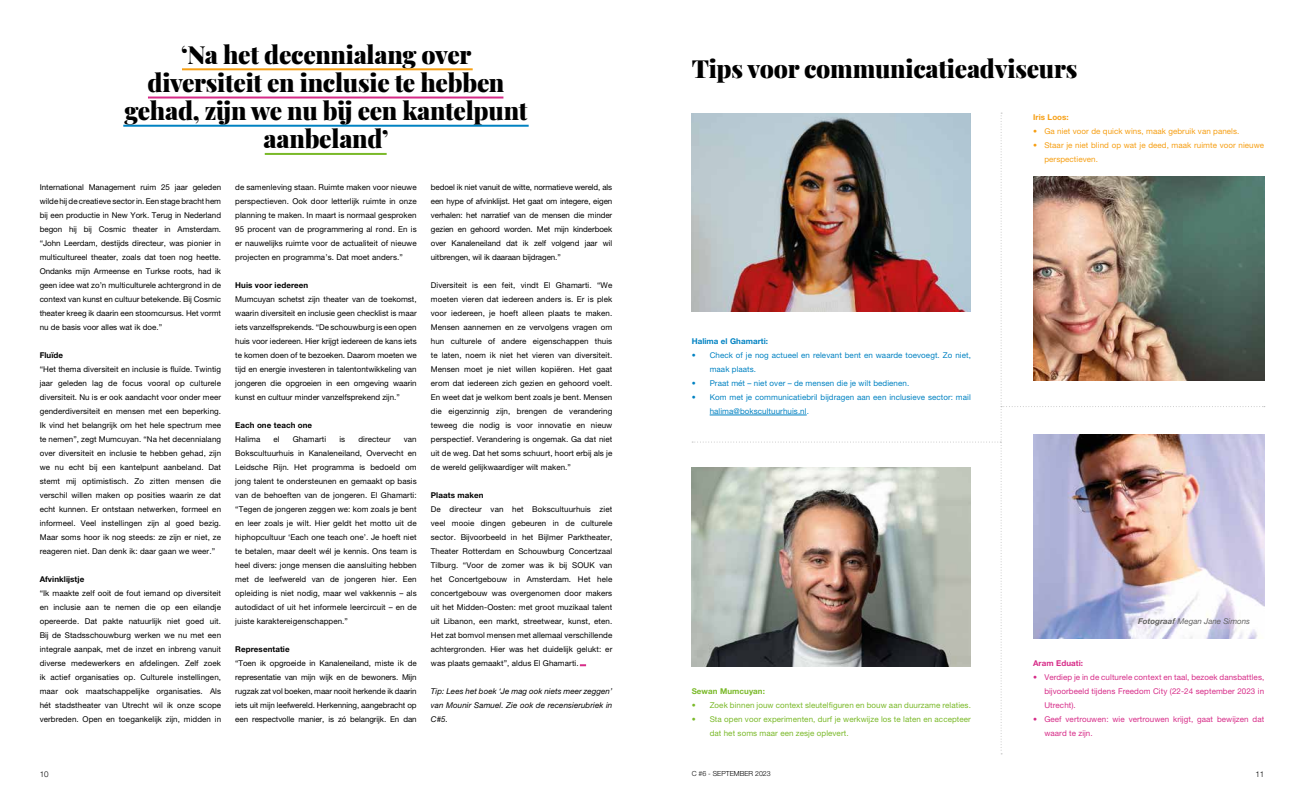
<style>
.page{position:relative;width:1304px;height:794px;background:#fff}
.page>*{position:absolute;margin:0;border:0;box-sizing:border-box;transform-origin:0 0}
.t1{font:900 25px/28px "Playfair Display";letter-spacing:-.01em;color:#000;text-align:center}
.t2{font:8px/14px "Helvetica Neue LT Pro";letter-spacing:.01em;color:#000;text-align:justify}
.t3{font:8px/14px "Helvetica Neue LT Pro";letter-spacing:.01em;color:#0082c2}
.t4{font:8px/14px "Helvetica Neue LT Pro";letter-spacing:.01em;color:#d72c88;text-align:justify}
.t5{font:8px/14px "Helvetica Neue LT Pro";letter-spacing:.01em;color:#7ab929}
.t6{font:8px/14px "Helvetica Neue LT Pro";letter-spacing:.01em;color:#f69f14}
.t7{font:italic 8px/14px "Helvetica Neue LT Pro";letter-spacing:.01em;color:#000;text-align:justify}
.t8{font:700 8px "Helvetica Neue LT Pro";letter-spacing:.01em;color:#000}
.t9{font:italic 8px "Helvetica Neue LT Pro";color:#646363}
.t10{font:700 8px "Helvetica Neue LT Pro";letter-spacing:.01em;color:#0082c2}
.t11{font:700 8px "Helvetica Neue LT Pro";letter-spacing:.01em;color:#7ab929}
.t12{font:700 8px "Helvetica Neue LT Pro";letter-spacing:.01em;color:#d72c88}
.t13{font:700 8px "Helvetica Neue LT Pro";letter-spacing:.01em;color:#f69f14}
.t14{font:300 8px "Helvetica Neue LT Pro";color:#000}
.t15{font:300 7px "Helvetica Neue LT Pro";color:#000}
.s1{font-weight:700}
</style>
<div class="page">
<hr style="left:148px;top:96px;width:355px;height:2px;background:#d72c88">
<hr style="left:182px;top:68px;width:291px;height:2px;background:#f69f14">
<hr style="left:123px;top:125px;width:406px;height:2px;background:#0082c2">
<hr style="left:265px;top:153px;width:122px;height:2px;background:#7ab929">
<svg style="left:692px;top:113px;width:573px;height:641px"></svg>
<img style="left:1033px;top:176px;width:231px;height:204px">
<img style="left:1033px;top:434px;width:231px;height:204px">
<svg style="left:580px;top:664px;width:6px;height:2px"></svg>
<h1 class="t1" style="left:124px;top:38px;width:405px">‘Na het decennialang over diversiteit en inclusie te hebben gehad, zijn we nu bij een kantelpunt aanbeland’</h1>
<p class="t2" style="left:40px;top:180px;width:183px">International Management ruim 25 jaar geleden wilde hij de creatieve sector in. Een stage bracht hem bij een productie in New York. Terug in Nederland begon hij bij Cosmic theater in Amsterdam. “John Leerdam, destijds directeur, was pionier in multicultureel theater, zoals dat toen nog heette.<br>Ondanks mijn Armeense en Turkse roots, had ik geen idee wat zo’n multiculturele achtergrond in de context van kunst en cultuur betekende. Bij Cosmic theater kreeg ik daarin een stoomcursus. Het vormt nu de basis voor alles wat ik doe.”</p>
<p class="t8" style="left:40px;top:350px;width:25px">Fluïde</p>
<p class="t2" style="left:40px;top:362px;width:183px">“Het thema diversiteit en inclusie is fluïde. Twintig jaar geleden lag de focus vooral op culturele diversiteit. Nu is er ook aandacht voor onder meer genderdiversiteit en mensen met een beperking.<br>Ik vind het belangrijk om het hele spectrum mee te nemen”, zegt Mumcuyan. “Na het decennialang over diversiteit en inclusie te hebben gehad, zijn we nu echt bij een kantelpunt aanbeland. Dat stemt mij optimistisch. Zo zitten mensen die verschil willen maken op posities waarin ze dat echt kunnen. Er ontstaan netwerken, formeel en informeel. Veel instellingen zijn al goed bezig.<br>Maar soms hoor ik nog steeds: ze zijn er niet, ze reageren niet. Dan denk ik: daar gaan we weer.”</p>
<p class="t8" style="left:40px;top:574px;width:46px">Afvinklijstje</p>
<p class="t2" style="left:40px;top:586px;width:183px">“Ik maakte zelf ooit de fout iemand op diversiteit en inclusie aan te nemen die op een eilandje opereerde. Dat pakte natuurlijk niet goed uit.<br>Bij de Stadsschouwburg werken we nu met een integrale aanpak, met de inzet en inbreng vanuit diverse medewerkers en afdelingen. Zelf zoek ik actief organisaties op. Culturele instellingen, maar ook maatschappelijke organisaties. Als hét stadstheater van Utrecht wil ik onze scope verbreden. Open en toegankelijk zijn, midden in</p>
<p class="t2" style="left:235px;top:180px;width:183px">de samenleving staan. Ruimte maken voor nieuwe perspectieven. Ook door letterlijk ruimte in onze planning te maken. In maart is normaal gesproken 95 procent van de programmering al rond. En is er nauwelijks ruimte voor de actualiteit of nieuwe projecten en programma’s. Dat moet anders.”</p>
<p class="t8" style="left:235px;top:280px;width:75px">Huis voor iedereen</p>
<p class="t2" style="left:235px;top:292px;width:183px">Mumcuyan schetst zijn theater van de toekomst, waarin diversiteit en inclusie geen checklist is maar iets vanzelfsprekends. “De schouwburg is een open huis voor iedereen. Hier krijgt iedereen de kans iets te komen doen of te bezoeken. Daarom moeten we tijd en energie investeren in talentontwikkeling van jongeren die opgroeien in een omgeving waarin kunst en cultuur minder vanzelfsprekend zijn.”</p>
<p class="t8" style="left:235px;top:420px;width:78px">Each one teach one</p>
<p class="t2" style="left:235px;top:432px;width:27px">Halima</p>
<p class="t2" style="left:274px;top:432px;width:8px">el</p>
<p class="t2" style="left:293px;top:432px;width:35px">Ghamarti</p>
<p class="t2" style="left:339px;top:432px;width:7px">is</p>
<p class="t2" style="left:358px;top:432px;width:34px">directeur</p>
<p class="t2" style="left:431px;top:180px;width:183px">bedoel ik niet vanuit de witte, normatieve wereld, als een hype of afvinklijst. Het gaat om integere, eigen verhalen: het narratief van de mensen die minder gezien en gehoord worden. Met mijn kinderboek over Kanaleneiland dat ik zelf volgend jaar wil uitbrengen, wil ik daaraan bijdragen.”</p>
<p class="t2" style="left:431px;top:278px;width:183px">Diversiteit is een feit, vindt El Ghamarti. “We moeten vieren dat iedereen anders is. Er is plek voor iedereen, je hoeft alleen plaats te maken.<br>Mensen aannemen en ze vervolgens vragen om hun culturele of andere eigenschappen thuis te laten, noem ik niet het vieren van diversiteit.<br>Mensen moet je niet willen kopiëren. Het gaat erom dat iedereen zich gezien en gehoord voelt.<br>En weet dat je welkom bent zoals je bent. Mensen die eigenzinnig zijn, brengen de verandering teweeg die nodig is voor innovatie en nieuw perspectief. Verandering is ongemak. Ga dat niet uit de weg. Dat het soms schuurt, hoort erbij als je de wereld gelijkwaardiger wilt maken.”</p>
<p class="t8" style="left:431px;top:490px;width:54px">Plaats maken</p>
<p class="t2" style="left:431px;top:502px;width:183px">De directeur van het Bokscultuurhuis ziet veel mooie dingen gebeuren in de culturele sector. Bijvoorbeeld in het Bijlmer Parktheater, Theater Rotterdam en Schouwburg Concertzaal Tilburg. “Voor de zomer was ik bij SOUK van het Concertgebouw in Amsterdam. Het hele concertgebouw was overgenomen door makers uit het Midden-Oosten: met groot muzikaal talent uit Libanon, een markt, streetwear, kunst, eten.<br>Het zat bomvol mensen met allemaal verschillende achtergronden. Hier was het duidelijk gelukt: er was plaats gemaakt”, aldus El Ghamarti.</p>
<p class="t7" style="left:431px;top:684px;width:183px">Tip: Lees het boek ‘Je mag ook niets meer zeggen’ van Mounir Samuel. Zie ook de recensierubriek in C#5.</p>
<p class="t2" style="left:235px;top:432px;width:183px;text-indent:169px">van Bokscultuurhuis in Kanaleneiland, Overvecht en Leidsche Rijn. Het programma is bedoeld om jong talent te ondersteunen en gemaakt op basis van de behoeften van de jongeren. El Ghamarti: “Tegen de jongeren zeggen we: kom zoals je bent en leer zoals je wilt. Hier geldt het motto uit de hiphopcultuur ‘Each one teach one’. Je hoeft niet te betalen, maar deelt wél je kennis. Ons team is heel divers: jonge mensen die aansluiting hebben met de leefwereld van de jongeren hier. Een opleiding is niet nodig, maar wel vakkennis – als autodidact of uit het informele leercircuit – en de juiste karaktereigenschappen.”</p>
<p class="t8" style="left:235px;top:644px;width:56px">Representatie</p>
<p class="t2" style="left:235px;top:656px;width:183px">“Toen ik opgroeide in Kanaleneiland, miste ik de representatie van mijn wijk en de bewoners. Mijn rugzak zat vol boeken, maar nooit herkende ik daarin iets uit mijn leefwereld. Herkenning, aangebracht op een respectvolle manier, is zó belangrijk. En dan</p>
<h1 class="t1" style="left:692px;top:52px;width:387px">Tips voor communicatieadviseurs</h1>
<p class="t13" style="left:1033px;top:112px;width:37px">Iris Loos:</p>
<p class="t6" style="left:1033px;top:124px;width:208px">• Ga niet voor de quick wins, maak gebruik van panels.</p>
<p class="t6" style="left:1044px;top:138px;width:221px;text-indent:-11px">• Staar je niet blind op wat je deed, maak ruimte voor nieuwe perspectieven.</p>
<p class="t10" style="left:692px;top:336px;width:78px">Halima el Ghamarti:</p>
<p class="t3" style="left:710px;top:348px;width:263px;text-indent:-18px">• Check of je nog actueel en relevant bent en waarde toevoegt. Zo niet, maak plaats.</p>
<p class="t3" style="left:692px;top:376px;width:219px">• Praat mét – niet over – de mensen die je wilt bedienen.</p>
<p class="t3" style="left:710px;top:390px;width:263px;text-indent:-18px">• Kom met je communicatiebril bijdragen aan een inclusieve sector: mail halima@bokscultuurhuis.nl.</p>
<p class="t11" style="left:692px;top:686px;width:75px">Sewan Mumcuyan:</p>
<p class="t5" style="left:692px;top:698px;width:281px">• Zoek binnen jouw context sleutelfiguren en bouw aan duurzame relaties.</p>
<p class="t5" style="left:710px;top:712px;width:263px;text-indent:-18px">• Sta open voor experimenten, durf je werkwijze los te laten en accepteer dat het soms maar een zesje oplevert.</p>
<p class="t9" style="left:1138px;top:616px;width:114px"><span class="s1">Fotograaf</span> Megan Jane Simons</p>
<p class="t12" style="left:1033px;top:658px;width:52px">Aram Eduati:</p>
<p class="t4" style="left:1044px;top:670px;width:221px;text-indent:-11px">• Verdiep je in de culturele context en taal, bezoek dansbattles, bijvoorbeeld tijdens Freedom City (22-24 september 2023 in Utrecht).</p>
<p class="t4" style="left:1044px;top:712px;width:221px;text-indent:-11px">• Geef vertrouwen: wie vertrouwen krijgt, gaat bewijzen dat waard te zijn.</p>
<p class="t14" style="left:40px;top:769px;width:10px">10</p>
<p class="t15" style="left:692px;top:769px;width:80px">C #6 - SEPTEMBER 2023</p>
<p class="t14" style="left:1255px;top:769px;width:10px">11</p>
</div>
